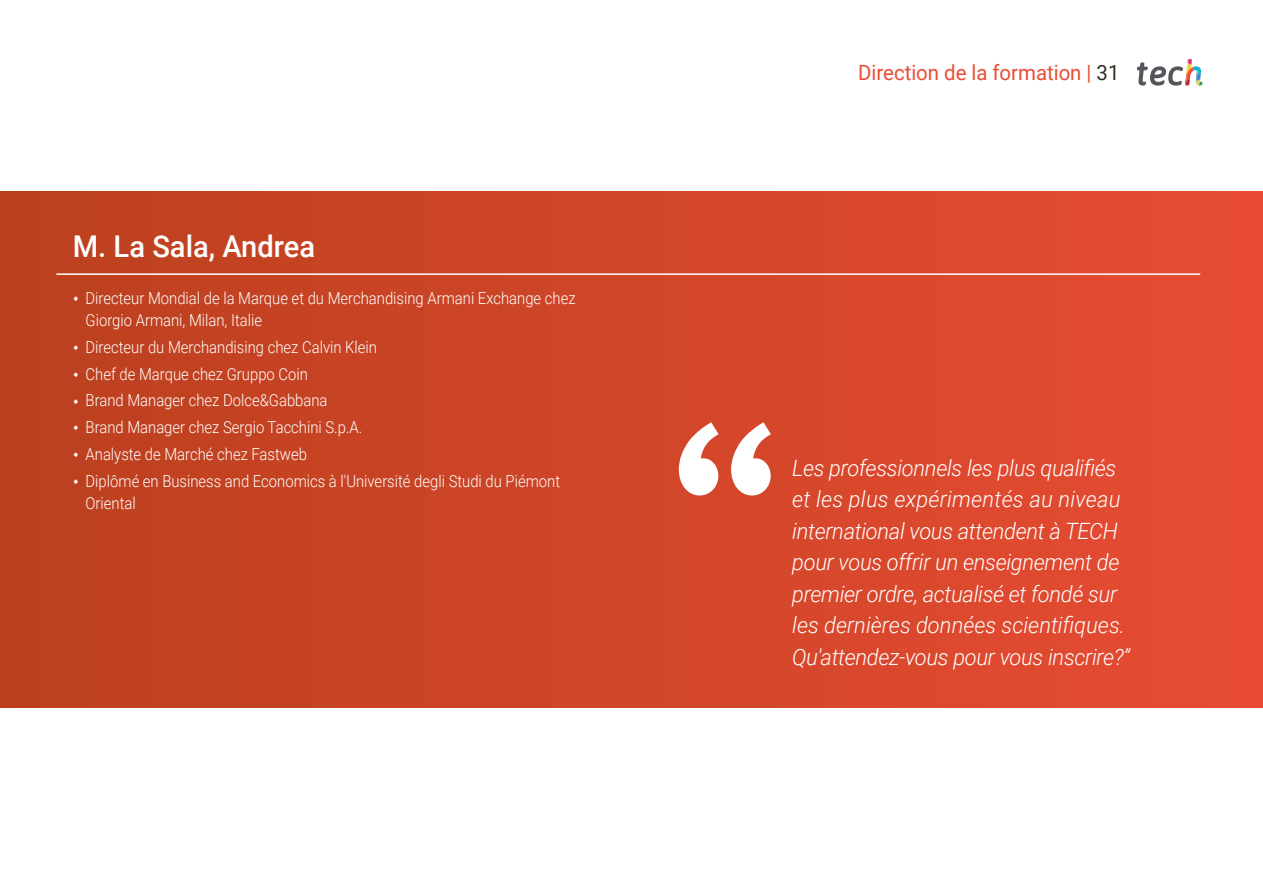
<style>
.page{position:relative;width:1263px;height:893px;background:#fff}
.page>*{position:absolute;margin:0;border:0;box-sizing:border-box;transform-origin:0 0}
.t1{font:500 30px "Roboto";color:#fff}
.t2{font:italic 300 22.5px/31.5px "Roboto";letter-spacing:-.015em;color:#fff}
.t3{font:21px "Roboto";color:#e94d35}
.t4{font:300 16.5px/26.7px "Roboto";color:#fff;scale:.9 1}
.s1{color:#312e20}
</style>
<div class="page">
<div style="left:0;top:191px;width:1263px;height:516px;background:linear-gradient(to right,#bb401e,#e74c33)"></div>
<svg style="left:679px;top:422px;width:92px;height:73px"></svg>
<hr style="left:56px;top:273px;width:1144px;height:2px;background:#fff">
<svg style="left:1137px;top:59px;width:65px;height:27px"></svg>
<svg style="left:74px;top:296px;width:4px;height:5px"></svg>
<svg style="left:74px;top:345px;width:4px;height:5px"></svg>
<svg style="left:74px;top:372px;width:4px;height:5px"></svg>
<svg style="left:74px;top:399px;width:4px;height:5px"></svg>
<svg style="left:74px;top:425px;width:4px;height:5px"></svg>
<svg style="left:74px;top:452px;width:4px;height:5px"></svg>
<svg style="left:74px;top:479px;width:4px;height:5px"></svg>
<h1 class="t1" style="left:73px;top:225px;width:244px">M. La Sala, Andrea</h1>
<p class="t4" style="left:86px;top:286px;width:546px;line-height:22.5px">Directeur Mondial de la Marque et du Merchandising Armani Exchange chez<br>Giorgio Armani, Milan, Italie</p>
<p class="t4" style="left:86px;top:333px;width:529px">Directeur du Merchandising chez Calvin Klein<br>Chef de Marque chez Gruppo Coin<br>Brand Manager chez Dolce&amp;Gabbana<br>Brand Manager chez Sergio Tacchini S.p.A.<br>Analyste de Marché chez Fastweb<br>Diplômé en Business and Economics à l'Université degli Studi du Piémont</p>
<p class="t4" style="left:86px;top:489px;width:57px">Oriental</p>
<p class="t3" style="left:858px;top:57px;width:263px">Direction de la formation | <span class="s1">31</span></p>
<p class="t2" style="left:792px;top:451px;width:339px">Les professionnels les plus qualifiés et les plus expérimentés au niveau international vous attendent à TECH pour vous offrir un enseignement de premier ordre, actualisé et fondé sur les dernières données scientifiques.<br>Qu'attendez-vous pour vous inscrire?”</p>
</div>
